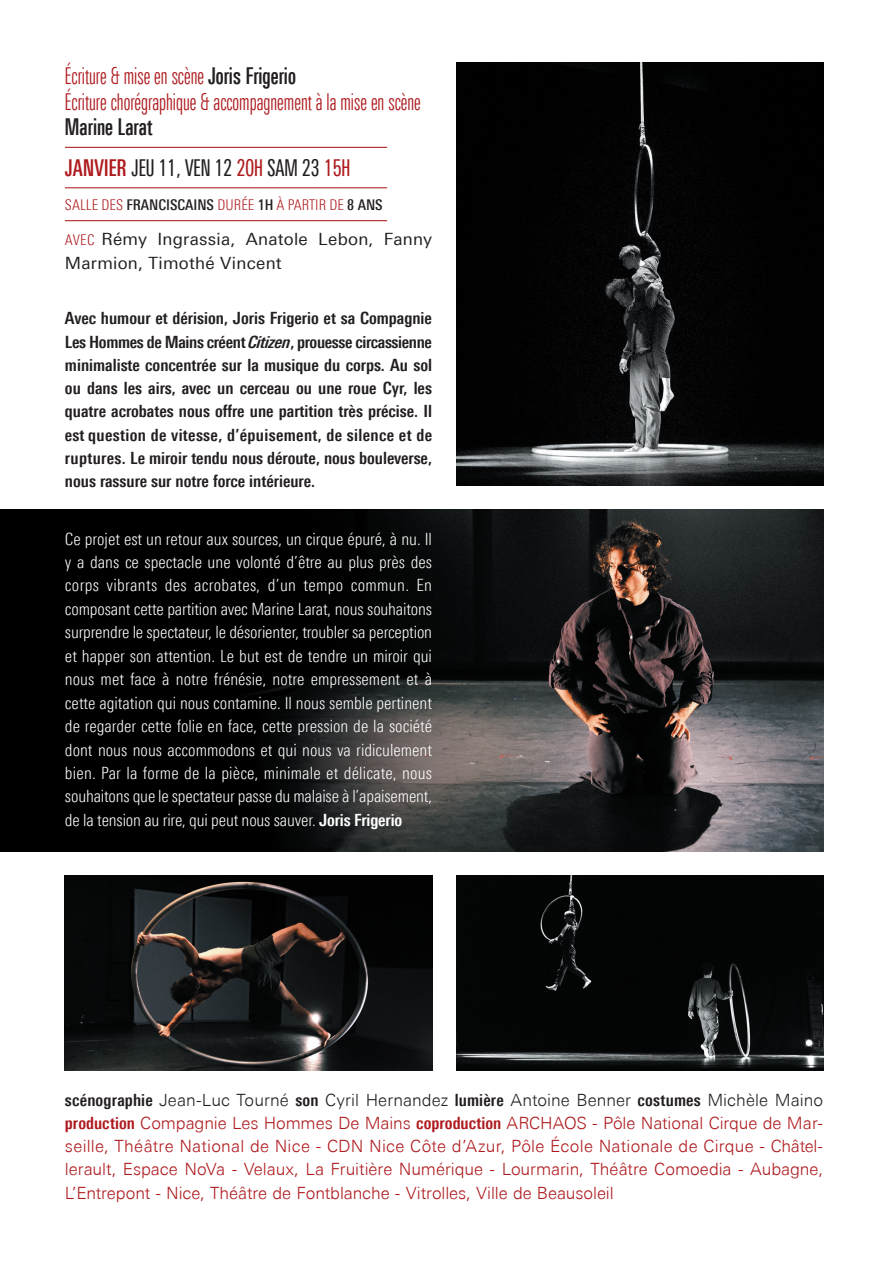
<style>
.page{position:relative;width:893px;height:1263px;background:#fff}
.page>*{position:absolute;margin:0;border:0;box-sizing:border-box;transform-origin:0 0}
.t1{font:23.25px/25.3px "Univers Next W04 Light Comp";color:#ae1a1e}
.t2{font:extra-condensed 23.25px "Univers Next W04";color:#231f20}
.t3{font:300 condensed 16.95px/23.4px "Univers Next Pro";letter-spacing:-.01em;color:#fff;text-align:justify}
.t4{font:300 16.95px/23.2px "Univers Next Pro";letter-spacing:-.005em;color:#ae1a1e;text-align:justify}
.t5{font:700 condensed 16.95px/23.2px "Univers Next Pro";color:#231f20;text-align:justify}
.t6{font:16.95px/23.2px "Univers Next Pro";letter-spacing:.015em;color:#231f20}
.t7{font:300 condensed 14.85px "Univers Next Pro";color:#ae1a1e}
.s1{font-family:"Univers Next Pro Medium Cm";color:#231f20}
.s2{font-family:"Univers Next Pro Medium Cm";font-stretch:normal;color:#ae1a1e}
.s3{color:#ae1a1e}
.s4{font-weight:500;color:#231f20}
.s5{font-weight:300;font-stretch:condensed;font-size:14.85px;color:#ae1a1e}
.s6{font-style:italic}
.s7{font-weight:700}
.s8{font-weight:700;font-stretch:condensed;color:#231f20}
.s9{color:#231f20}
.s10{font-weight:700;font-stretch:condensed}
</style>
<div class="page">
<hr style="left:65px;top:187px;width:322px;height:1px;background:#ae1a1e">
<hr style="left:65px;top:220px;width:322px;height:1px;background:#ae1a1e">
<hr style="left:65px;top:147px;width:322px;height:1px;background:#ae1a1e">
<img style="left:456px;top:63px;width:367px;height:423px">
<img style="left:0;top:510px;width:823px;height:341px">
<img style="left:456px;top:875px;width:367px;height:195px">
<img style="left:65px;top:875px;width:367px;height:195px">
<p class="t1" style="left:65px;top:63px;width:232px">Écriture &amp; mise en scène <span class="s1">Joris Frigerio</span></p>
<p class="t1" style="left:65px;top:89px;width:357px">Écriture chorégraphique &amp; accompagnement à la mise en scène<br><span class="s1">Marine Larat</span></p>
<p class="t2" style="left:65px;top:155px;width:287px"><span class="s2">JANVIER</span> JEU 11, VEN 12 <span class="s3">20H</span> SAM 23 <span class="s3">15H</span></p>
<p class="t7" style="left:65px;top:196px;width:319px">SALLE DES <span class="s4">FRANCISCAINS</span> DURÉE <span class="s4">1H</span> À PARTIR DE <span class="s4">8 ANS</span></p>
<p class="t6" style="left:65px;top:228px;width:369px"><span class="s5">AVEC</span> Rémy Ingrassia, Anatole Lebon, Fanny<br>Marmion, Timothé Vincent</p>
<p class="t5" style="left:65px;top:307px;width:369px">Avec humour et dérision, Joris Frigerio et sa Compagnie Les Hommes de Mains créent <span class="s6">Citizen</span>, prouesse circassienne minimaliste concentrée sur la musique du corps. Au sol ou dans les airs, avec un cerceau ou une roue Cyr, les quatre acrobates nous offre une partition très précise. Il est question de vitesse, d’épuisement, de silence et de ruptures. Le miroir tendu nous déroute, nous bouleverse, nous rassure sur notre force intérieure.</p>
<p class="t3" style="left:65px;top:527px;width:369px">Ce projet est un retour aux sources, un cirque épuré, à nu. Il y a dans ce spectacle une volonté d’être au plus près des corps vibrants des acrobates, d’un tempo commun. En composant cette partition avec Marine Larat, nous souhaitons surprendre le spectateur, le désorienter, troubler sa perception et happer son attention. Le but est de tendre un miroir qui nous met face à notre frénésie, notre empressement et à cette agitation qui nous contamine. Il nous semble pertinent de regarder cette folie en face, cette pression de la société dont nous nous accommodons et qui nous va ridiculement bien. Par la forme de la pièce, minimale et délicate, nous souhaitons que le spectateur passe du malaise à l’apaisement, de la tension au rire, qui peut nous sauver. <span class="s7">Joris Frigerio</span></p>
<p class="t4" style="left:65px;top:1088px;width:760px"><span class="s8">scénographie</span> <span class="s9">Jean-Luc Tourné</span> <span class="s8">son</span> <span class="s9">Cyril Hernandez</span> <span class="s8">lumière</span> <span class="s9">Antoine Benner</span> <span class="s8">costumes</span> <span class="s9">Michèle Maino </span><span class="s10">production</span> Compagnie Les Hommes De Mains <span class="s10">coproduction</span> ARCHAOS - Pôle National Cirque de Mar&shy;seille, Théâtre National de Nice - CDN Nice Côte d’Azur, Pôle École Nationale de Cirque - Châtel&shy;lerault, Espace NoVa - Velaux, La Fruitière Numérique - Lourmarin, Théâtre Comoedia - Aubagne, L’Entrepont - Nice, Théâtre de Fontblanche - Vitrolles, Ville de Beausoleil</p>
</div>
